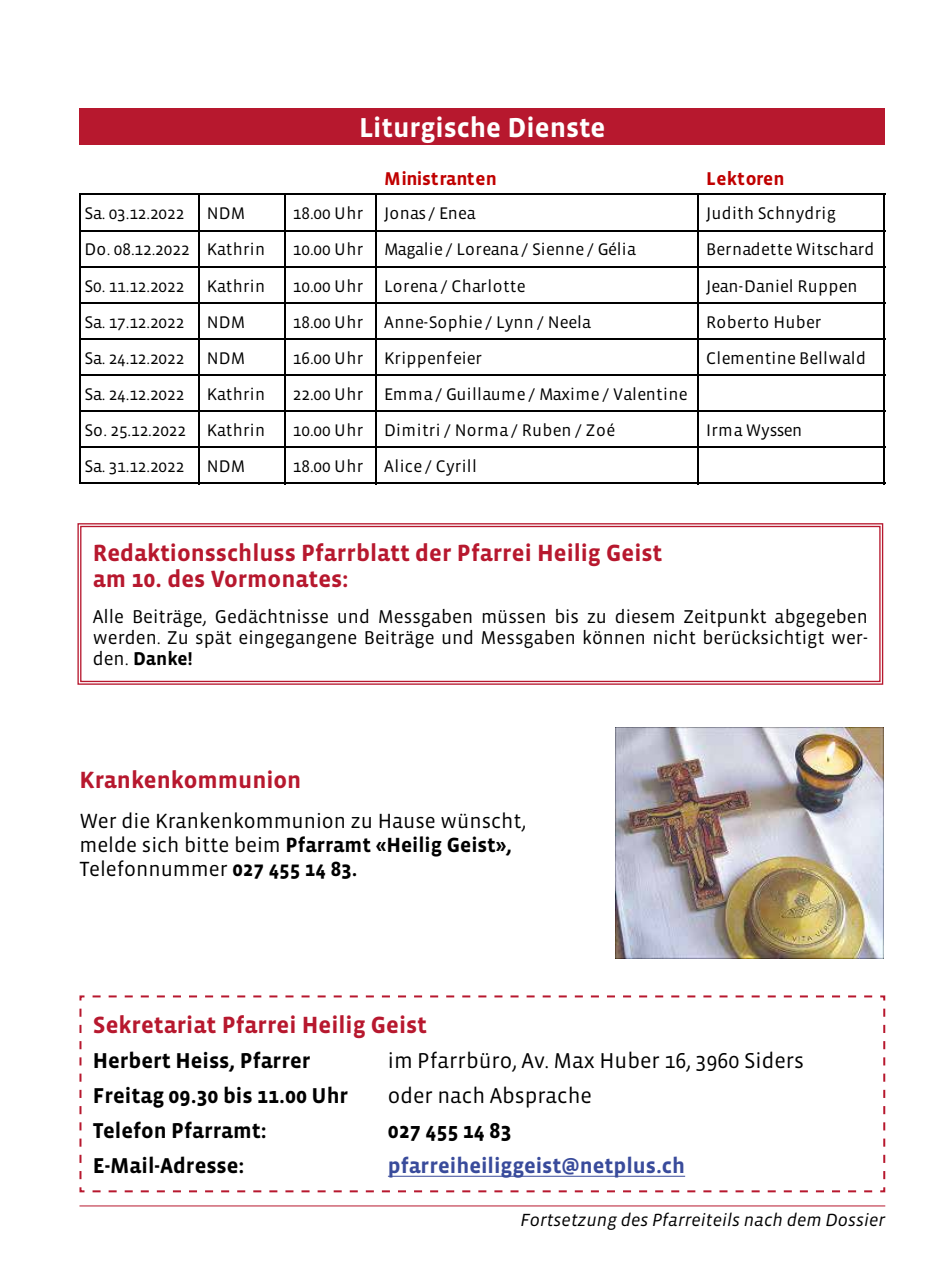
<style>
.page{position:relative;width:942px;height:1276px;background:#fff}
.page>*{position:absolute;margin:0;border:0;box-sizing:border-box;transform-origin:0 0}
.t1{font:700 28px "Vista Sans";color:#fff}
.t2{font:700 24px/26px "Vista Sans";color:#b7182e}
.t3{font:700 22px "Vista Sans";color:#000}
.t4{font:22px "Vista Sans";color:#000}
.t5{font:700 22px "Vista Sans";color:#394b9b}
.t6{font:21px/24.2px "Vista Sans";color:#000}
.t7{font:19px/21px "Vista Sans";color:#000;text-align:justify}
.t8{font:700 19px "Vista Sans";letter-spacing:.005em;color:#c00000}
.t9{font:italic 18px "Vista Sans";color:#000}
.t10{font:17.2px "Vista Sans";letter-spacing:.015em;color:#000}
.t11{font:17.2px "Vista Sans";letter-spacing:-.005em;color:#000}
.s1{font-weight:700}
</style>
<div class="page">
<svg style="left:79px;top:995px;width:806px;height:198px"></svg>
<hr style="left:79px;top:1205px;width:805px;height:1px;background:#b7182e">
<svg style="left:77px;top:523px;width:806px;height:162px"></svg>
<div style="left:80px;top:526px;width:800px;height:156px;border:1px solid #b7182e"></div>
<img style="left:615px;top:727px;width:267px;height:231px">
<div style="left:79px;top:108px;width:805px;height:37px;background:#b7182e"></div>
<hr style="left:79px;top:193px;width:2px;height:291px;background:#000">
<hr style="left:198px;top:195px;width:2px;height:289px;background:#000">
<hr style="left:284px;top:195px;width:2px;height:289px;background:#000">
<hr style="left:375px;top:195px;width:2px;height:289px;background:#000">
<hr style="left:697px;top:195px;width:2px;height:289px;background:#000">
<hr style="left:883px;top:195px;width:1px;height:289px;background:#000">
<hr style="left:81px;top:193px;width:803px;height:2px;background:#000">
<hr style="left:81px;top:230px;width:803px;height:1px;background:#000">
<hr style="left:81px;top:266px;width:803px;height:1px;background:#000">
<hr style="left:81px;top:302px;width:803px;height:2px;background:#000">
<hr style="left:81px;top:338px;width:803px;height:2px;background:#000">
<hr style="left:81px;top:374px;width:803px;height:2px;background:#000">
<hr style="left:81px;top:410px;width:803px;height:2px;background:#000">
<hr style="left:81px;top:446px;width:803px;height:2px;background:#000">
<hr style="left:81px;top:482px;width:803px;height:2px;background:#000">
<h1 class="t1" style="left:359px;top:113px;width:248px">Liturgische Dienste</h1>
<p class="t8" style="left:384px;top:169px;width:114px">Ministranten</p>
<p class="t8" style="left:706px;top:169px;width:80px">Lektoren</p>
<p class="t10" style="left:85px;top:205px;width:101px">Sa. 03.12.2022</p>
<p class="t10" style="left:207px;top:205px;width:40px">NDM</p>
<p class="t10" style="left:293px;top:205px;width:184px">18.00 Uhr Jonas / Enea</p>
<p class="t10" style="left:706px;top:205px;width:131px">Judith Schnydrig</p>
<p class="t10" style="left:85px;top:241px;width:182px">Do. 08.12.2022 Kathrin</p>
<p class="t10" style="left:293px;top:241px;width:344px">10.00 Uhr Magalie / Loreana / Sienne / Gélia</p>
<p class="t10" style="left:706px;top:241px;width:170px">Bernadette Witschard</p>
<p class="t10" style="left:85px;top:277px;width:101px">S0. 11.12.2022</p>
<p class="t10" style="left:207px;top:277px;width:60px">Kathrin</p>
<p class="t10" style="left:293px;top:277px;width:234px">10.00 Uhr Lorena / Charlotte</p>
<p class="t10" style="left:706px;top:277px;width:153px">Jean-Daniel Ruppen</p>
<p class="t10" style="left:85px;top:313px;width:101px">Sa. 17.12.2022</p>
<p class="t10" style="left:207px;top:313px;width:40px">NDM</p>
<p class="t10" style="left:293px;top:313px;width:300px">18.00 Uhr Anne-Sophie / Lynn / Neela</p>
<p class="t10" style="left:706px;top:313px;width:116px">Roberto Huber</p>
<p class="t10" style="left:85px;top:349px;width:101px">Sa. 24.12.2022</p>
<p class="t10" style="left:207px;top:349px;width:40px">NDM</p>
<p class="t10" style="left:293px;top:349px;width:190px">16.00 Uhr Krippenfeier</p>
<p class="t10" style="left:706px;top:349px;width:161px">Clementine Bellwald</p>
<p class="t10" style="left:85px;top:385px;width:101px">Sa. 24.12.2022</p>
<p class="t10" style="left:207px;top:385px;width:60px">Kathrin</p>
<p class="t10" style="left:293px;top:385px;width:396px">22.00 Uhr Emma / Guillaume / Maxime / Valentine</p>
<p class="t10" style="left:85px;top:421px;width:182px">So. 25.12.2022 Kathrin</p>
<p class="t10" style="left:293px;top:421px;width:324px">10.00 Uhr Dimitri / Norma / Ruben / Zoé</p>
<p class="t11" style="left:706px;top:421px;width:98px">Irma Wyssen</p>
<p class="t10" style="left:85px;top:458px;width:101px">Sa. 31.12.2022</p>
<p class="t10" style="left:207px;top:458px;width:40px">NDM</p>
<p class="t10" style="left:293px;top:458px;width:185px">18.00 Uhr Alice / Cyrill</p>
<h2 class="t2" style="left:93px;top:541px;width:571px">Redaktionsschluss Pfarrblatt der Pfarrei Heilig Geist am 10. des Vormonates:</h2>
<p class="t7" style="left:93px;top:607px;width:776px">Alle Beiträge, Gedächtnisse und Messgaben müssen bis zu diesem Zeitpunkt abgegeben werden. Zu spät eingegangene Beiträge und Messgaben können nicht berücksichtigt wer&shy;den. <span class="s1">Danke!</span></p>
<h2 class="t2" style="left:79px;top:767px;width:223px">Krankenkommunion</h2>
<p class="t6" style="left:79px;top:809px;width:448px">Wer die Krankenkommunion zu Hause wünscht, melde sich bitte beim <span class="s1">Pfarramt «Heilig Geist»,<br></span>Telefonnummer <span class="s1">027 455 14 83.</span></p>
<h2 class="t2" style="left:93px;top:1012px;width:335px">Sekretariat Pfarrei Heilig Geist</h2>
<p class="t3" style="left:93px;top:1049px;width:219px">Herbert Heiss, Pfarrer</p>
<p class="t4" style="left:388px;top:1049px;width:417px">im Pfarrbüro, Av. Max Huber 16, 3960 Siders</p>
<p class="t3" style="left:93px;top:1084px;width:257px">Freitag 09.30 bis 11.00 Uhr</p>
<p class="t4" style="left:388px;top:1084px;width:205px">oder nach Absprache</p>
<p class="t3" style="left:93px;top:1119px;width:175px">Telefon Pfarramt:</p>
<p class="t3" style="left:388px;top:1119px;width:125px">027 455 14 83</p>
<p class="t3" style="left:93px;top:1154px;width:153px">E-Mail-Adresse:</p>
<p class="t5" style="left:388px;top:1154px;width:298px">pfarreiheiliggeist@netplus.ch</p>
<p class="t9" style="left:520px;top:1211px;width:366px">Fortsetzung des Pfarreiteils nach dem Dossier</p>
</div>
